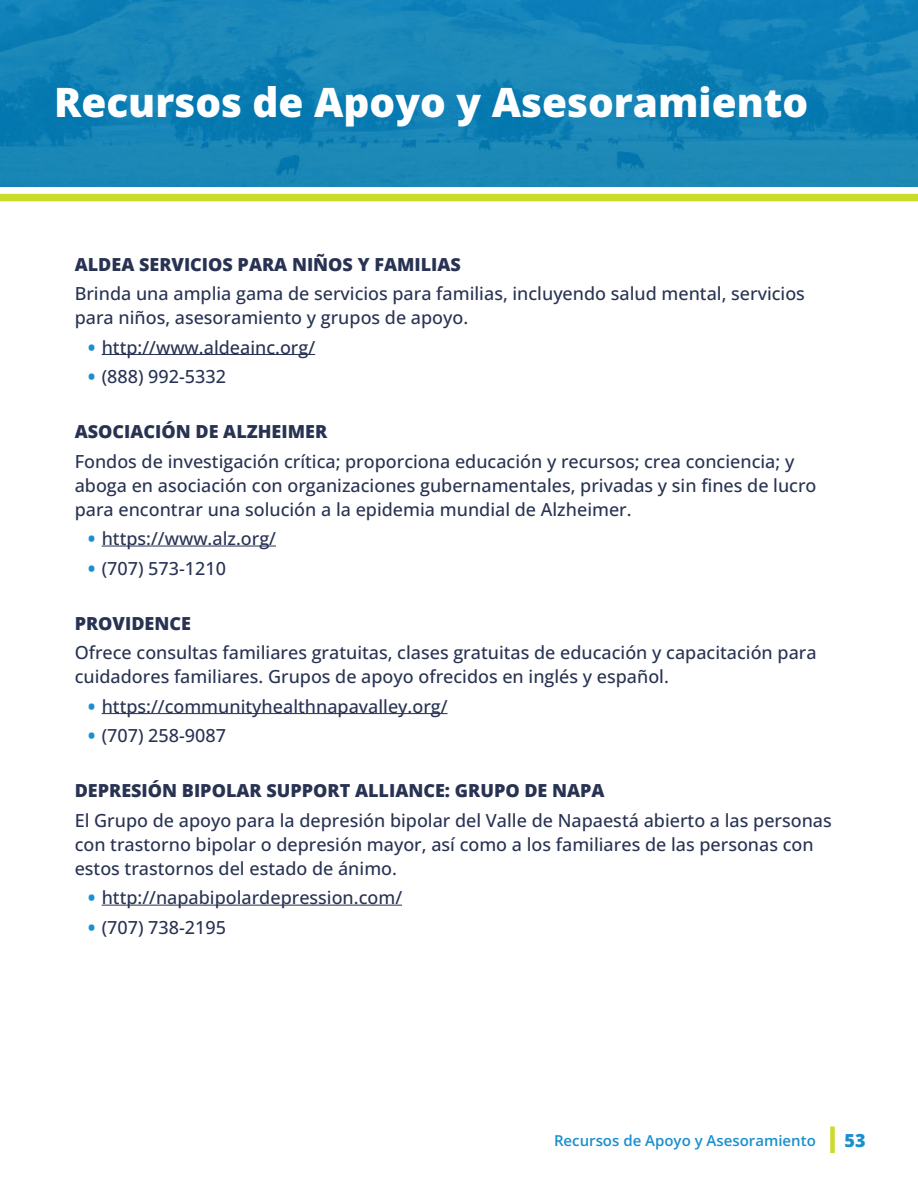
<style>
.page{position:relative;width:918px;height:1188px;background:#fff}
.page>*{position:absolute;margin:0;border:0;box-sizing:border-box;transform-origin:0 0}
.Resources_H1{font:800 40.5px "Open Sans";color:#fff}
.Resources_P{font:500 18px/24px "Open Sans";color:#283252}
.Bulleted_Option{font:500 18px "Open Sans";color:#283252}
.Resource_H2{font:800 18px "Open Sans";color:#283252}
.t1{font:800 18px "Open Sans";color:#1a8fcf}
.t2{font:600 15px "Open Sans";color:#1a8fcf}
.s1{font-weight:800;color:#1a8fcf}
</style>
<div class="page">
<img style="left:0;top:0;width:918px;height:186px">
<div style="left:830px;top:1126px;width:5px;height:27px;background:#cbdb2a"></div>
<div style="left:0;top:194px;width:918px;height:7px;background:#cbdb2a"></div>
<hr style="left:102px;top:354px;width:213px;height:1px;background:#283252">
<hr style="left:102px;top:546px;width:174px;height:1px;background:#283252">
<hr style="left:102px;top:713px;width:346px;height:1px;background:#283252">
<hr style="left:102px;top:905px;width:300px;height:1px;background:#283252">
<h1 class="Resources_H1" style="left:54px;top:71px;width:756px">Recursos de Apoyo y Asesoramiento</h1>
<h2 class="Resource_H2" style="left:75px;top:251px;width:388px">ALDEA SERVICIOS PARA NIÑOS Y FAMILIAS</h2>
<p class="Resources_P" style="left:75px;top:281px;width:732px">Brinda una amplia gama de servicios para familias, incluyendo salud mental, servicios para niños, asesoramiento y grupos de apoyo.</p>
<p class="Bulleted_Option" style="left:88px;top:335px;width:228px"><span class="s1">•</span> http://www.aldeainc.org/</p>
<p class="Bulleted_Option" style="left:88px;top:364px;width:139px"><span class="s1">•</span> (888) 992-5332</p>
<h2 class="Resource_H2" style="left:75px;top:418px;width:254px">ASOCIACIÓN DE ALZHEIMER</h2>
<p class="Resources_P" style="left:75px;top:449px;width:743px">Fondos de investigación crítica; proporciona educación y recursos; crea conciencia; y aboga en asociación con organizaciones gubernamentales, privadas y sin fines de lucro para encontrar una solución a la epidemia mundial de Alzheimer.</p>
<p class="Bulleted_Option" style="left:88px;top:526px;width:189px"><span class="s1">•</span> https://www.alz.org/</p>
<p class="Bulleted_Option" style="left:88px;top:556px;width:139px"><span class="s1">•</span> (707) 573-1210</p>
<h2 class="Resource_H2" style="left:75px;top:610px;width:118px">PROVIDENCE</h2>
<p class="Resources_P" style="left:75px;top:640px;width:743px">Ofrece consultas familiares gratuitas, clases gratuitas de educación y capacitación para cuidadores familiares. Grupos de apoyo ofrecidos en inglés y español.</p>
<p class="Bulleted_Option" style="left:88px;top:694px;width:361px"><span class="s1">•</span> https://communityhealthnapavalley.org/</p>
<p class="Bulleted_Option" style="left:88px;top:723px;width:139px"><span class="s1">•</span> (707) 258-9087</p>
<h2 class="Resource_H2" style="left:75px;top:777px;width:532px">DEPRESIÓN BIPOLAR SUPPORT ALLIANCE: GRUPO DE NAPA</h2>
<p class="Resources_P" style="left:75px;top:808px;width:759px">El Grupo de apoyo para la depresión bipolar del Valle de Napaestá abierto a las personas con trastorno bipolar o depresión mayor, así como a los familiares de las personas con estos trastornos del estado de ánimo.</p>
<p class="Bulleted_Option" style="left:88px;top:885px;width:315px"><span class="s1">•</span> http://napabipolardepression.com/</p>
<p class="Bulleted_Option" style="left:88px;top:915px;width:139px"><span class="s1">•</span> (707) 738-2195</p>
<p class="t2" style="left:554px;top:1130px;width:263px">Recursos de Apoyo y Asesoramiento</p>
<p class="t1" style="left:844px;top:1127px;width:23px">53</p>
</div>
